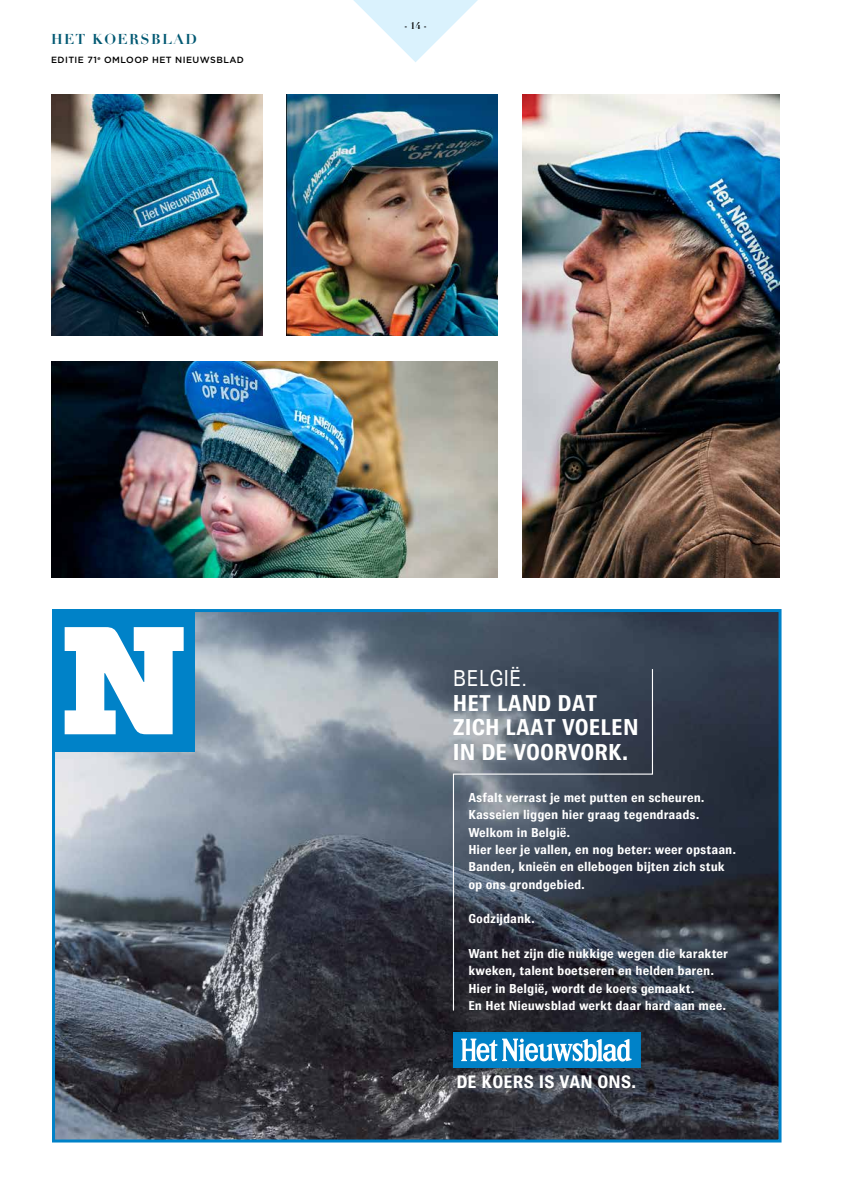
<style>
.page{position:relative;width:851px;height:1191px;background:#fff}
.page>*{position:absolute;margin:0;border:0;box-sizing:border-box;transform-origin:0 0}
.t1{font:700 23.1px/24.5px "Brown";color:#fff}
.t2{font:300 23.1px "Brown";color:#fff}
.t3{font:700 18.2px "Brown";color:#fff}
.t4{font:700 14px "Didot";letter-spacing:.1em;color:#005872}
.t5{font:700 13px/17.3px "Brown";color:#fff}
.t6{font:700 9.5px "Didot";color:#000}
.t7{font:500 9px "Gotham";letter-spacing:.05em;color:#000}
</style>
<div class="page">
<svg style="left:353px;top:0;width:125px;height:62px"></svg>
<img style="left:56px;top:613px;width:721px;height:525px">
<div style="left:52px;top:609px;width:729px;height:533px;border:3px solid #0082c8"></div>
<svg style="left:452px;top:668px;width:201px;height:343px;background:#424a58"></svg>
<div style="left:453px;top:1032px;width:187px;height:35px;background:#007ebf"></div>
<div style="left:453px;top:1034px;width:186px;height:33px;background:#0082c8"></div>
<svg style="left:461px;top:1038px;width:170px;height:23px"></svg>
<div style="left:52px;top:609px;width:143px;height:143px;background:#0082c8"></div>
<svg style="left:65px;top:627px;width:119px;height:107px"></svg>
<img style="left:522px;top:95px;width:257px;height:482px">
<img style="left:52px;top:361px;width:445px;height:216px">
<img style="left:52px;top:95px;width:210px;height:241px">
<img style="left:286px;top:95px;width:211px;height:241px">
<p class="t4" style="left:51px;top:30px;width:147px">HET KOERSBLAD</p>
<p class="t7" style="left:51px;top:55px;width:194px">EDITIE 71<sup>e</sup> OMLOOP HET NIEUWSBLAD</p>
<p class="t6" style="left:404px;top:19px;width:24px">- 14 -</p>
<h1 class="t2" style="left:453px;top:665px;width:76px">BELGIË.</h1>
<h1 class="t1" style="left:453px;top:690px;width:187px">HET LAND DAT<br>ZICH LAAT VOELEN<br>IN DE VOORVORK.</h1>
<p class="t5" style="left:468px;top:788px;width:269px">Asfalt verrast je met putten en scheuren.<br>Kasseien liggen hier graag tegendraads.<br>Welkom in België.<br>Hier leer je vallen, en nog beter: weer opstaan.<br>Banden, knieën en ellebogen bijten zich stuk op ons grondgebied.</p>
<p class="t5" style="left:468px;top:910px;width:68px">Godzijdank.</p>
<p class="t5" style="left:468px;top:944px;width:261px">Want het zijn die nukkige wegen die karakter kweken, talent boetseren en helden baren.<br>Hier in België, wordt de koers gemaakt.<br>En Het Nieuwsblad werkt daar hard aan mee.</p>
<h2 class="t3" style="left:456px;top:1072px;width:182px">DE KOERS IS VAN ONS.</h2>
</div>
